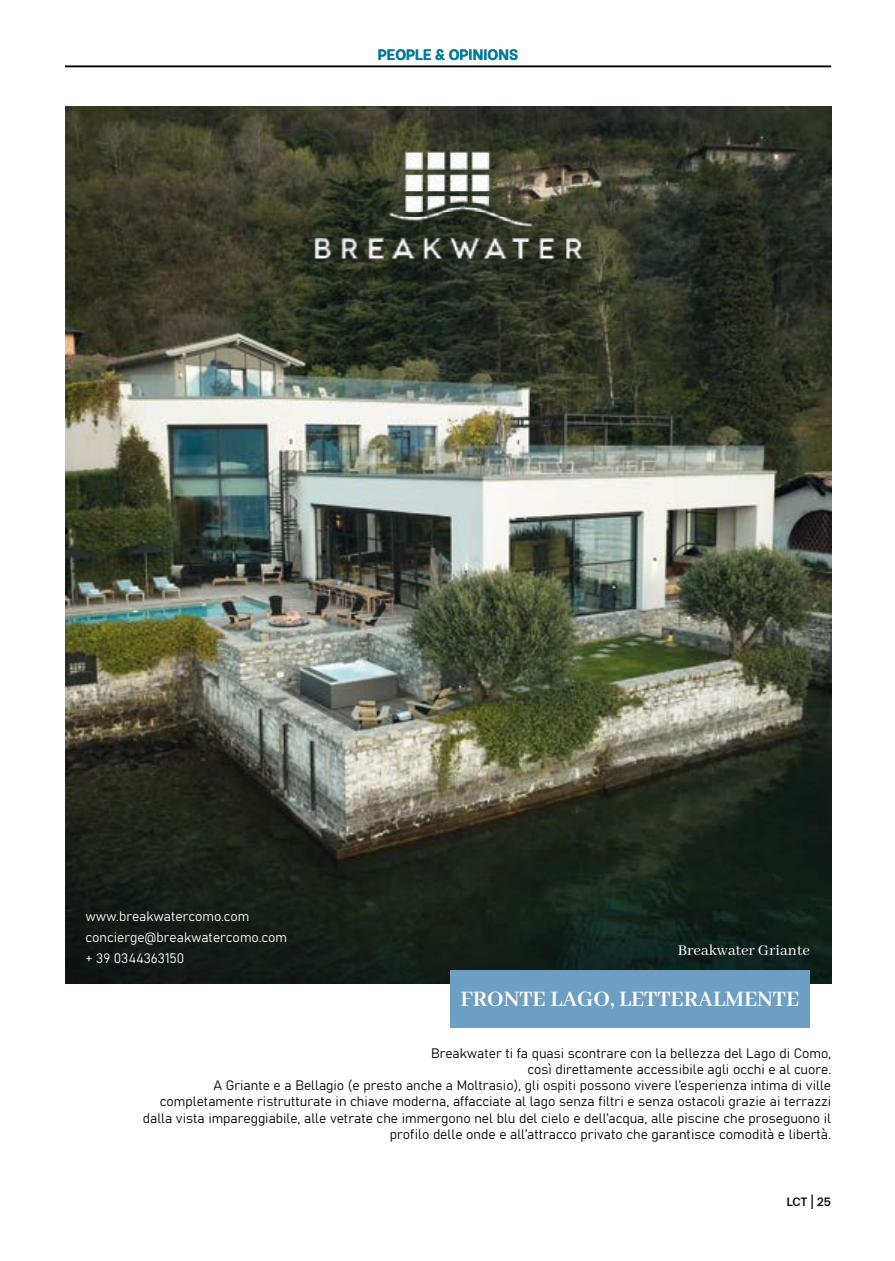
<style>
.page{position:relative;width:895px;height:1261px;background:#fff}
.page>*{position:absolute;margin:0;border:0;box-sizing:border-box;transform-origin:0 0}
.t1{font:700 24px "Abhaya Libre";color:#fff}
.t2{font:16.5px "Abhaya Libre";color:#fff}
.t3{font:700 15px "Be Vietnam";letter-spacing:.005em;color:#007ca2}
.t4{font:13.5px/16.2px "Bahnschrift";color:#000;text-align:right}
.t5{font:13.5px/21px "Bahnschrift";color:#fff}
.t6{font:600 12px "Be Vietnam";color:#000}
</style>
<div class="page">
<img style="left:65px;top:107px;width:765px;height:876px">
<hr style="left:65px;top:66px;width:765px;height:1px;background:#000">
<div style="left:450px;top:970px;width:359px;height:57px;background:#6d9ec3"></div>
<img style="left:293px;top:138px;width:309px;height:132px">
<p class="t3" style="left:378px;top:42px;width:142px">PEOPLE &amp; OPINIONS</p>
<p class="t5" style="left:85px;top:905px;width:203px">www.breakwatercomo.com concierge@breakwatercomo.com + 39 0344363150</p>
<p class="t2" style="left:677px;top:941px;width:133px">Breakwater Griante</p>
<h1 class="t1" style="left:460px;top:986px;width:340px">FRONTE LAGO, LETTERALMENTE</h1>
<p class="t4" style="left:143px;top:1044px;width:689px">Breakwater ti fa quasi scontrare con la bellezza del Lago di Como,<br>così direttamente accessibile agli occhi e al cuore.<br>A Griante e a Bellagio (e presto anche a Moltrasio), gli ospiti possono vivere l’esperienza intima di ville completamente ristrutturate in chiave moderna, affacciate al lago senza filtri e senza ostacoli grazie ai terrazzi dalla vista impareggiabile, alle vetrate che immergono nel blu del cielo e dell’acqua, alle piscine che proseguono il profilo delle onde e all’attracco privato che garantisce comodità e libertà.</p>
<p class="t6" style="left:786px;top:1191px;width:46px">LCT | 25</p>
</div>
